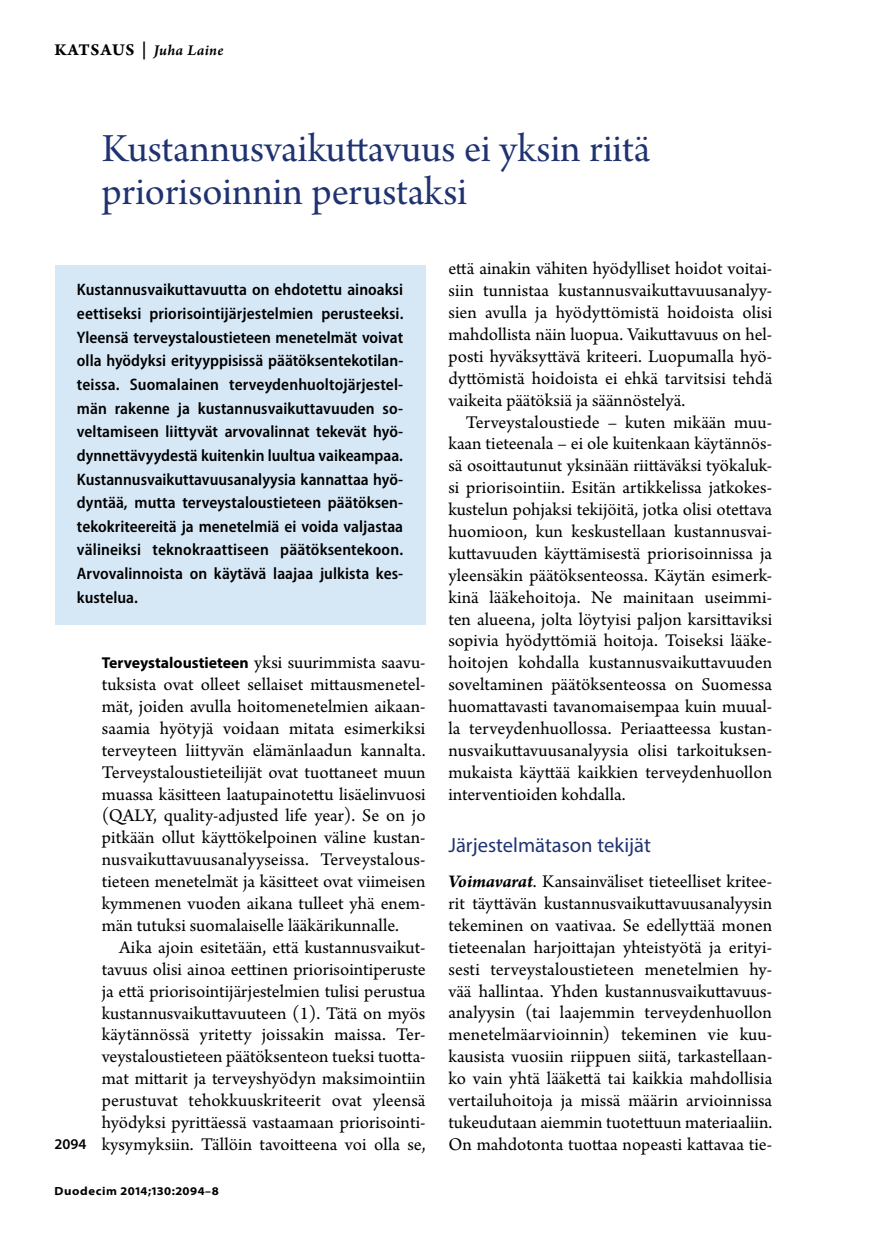
<style>
.page{position:relative;width:874px;height:1241px;background:#fff}
.page>*{position:absolute;margin:0;border:0;box-sizing:border-box;transform-origin:0 0}
.t1{font:42px/42px "Arno Pro Subhead";color:#203371}
.t2{font:20.65px "Myriad Pro";color:#203371}
.t3{font:18.9px/21.9px "Arno Pro";color:#000;text-align:justify}
.t4{font:600 semi-condensed 16.62px/23.6px "Myriad Pro";letter-spacing:.005em;color:#000;text-align:justify}
.t5{font:15.75px "Arno Pro Smbd Italic Sm Text";letter-spacing:.02em;color:#000}
.t6{font:600 14.88px "Myriad Pro";color:#000}
.t7{font:700 semi-expanded 11.9px "Myriad Pro";letter-spacing:.05em;color:#000}
.s1{font-family:"Arno Pro Bold Sm Text";font-size:17.5px}
.s2{font-family:"Myriad Pro";font-weight:700;font-size:15.75px}
.s3{font-weight:700;font-style:italic}
</style>
<div class="page">
<div style="left:55px;top:265px;width:370px;height:359px;background:#d6e8f6"></div>
<p class="t5" style="left:55px;top:41px;width:170px"><span class="s1">KATSAUS |</span> Juha Laine</p>
<h1 class="t1" style="left:102px;top:130px;width:549px">Kustannusvaikuttavuus ei yksin riitä priorisoinnin perustaksi</h1>
<p class="t4" style="left:77px;top:277px;width:328px">Kustannusvaikuttavuutta on ehdotettu ainoaksi eettiseksi priorisointijärjestelmien perusteeksi.<br>Yleensä terveystaloustieteen menetelmät voivat olla hyödyksi erityyppisissä päätöksentekotilan&shy;teissa. Suomalainen terveydenhuoltojärjestel&shy;män rakenne ja kustannusvaikuttavuuden so&shy;veltamiseen liittyvät arvovalinnat tekevät hyö&shy;dynnettävyydestä kuitenkin luultua vaikeampaa.<br>Kustannusvaikuttavuusanalyysia kannattaa hyö&shy;dyntää, mutta terveystaloustieteen päätöksen&shy;tekokriteereitä ja menetelmiä ei voida valjastaa välineiksi teknokraattiseen päätöksentekoon.<br>Arvovalinnoista on käytävä laajaa julkista kes&shy;kustelua.</p>
<p class="t3" style="left:102px;top:652px;width:325px"><span class="s2">Terveystaloustieteen</span> yksi suurimmista saavu&shy;tuksista ovat olleet sellaiset mittausmenetel&shy;mät, joiden avulla hoitomenetelmien aikaan&shy;saamia hyötyjä voidaan mitata esimerkiksi terveyteen liittyvän elämänlaadun kannalta.<br>Terveystaloustieteilijät ovat tuottaneet muun muassa käsitteen laatupainotettu lisäelinvuosi (QALY, quality-adjusted life year). Se on jo pitkään ollut käyttökelpoinen väline kustan&shy;nusvaikuttavuusanalyyseissa. Terveystalous&shy;tieteen menetelmät ja käsitteet ovat viimeisen kymmenen vuoden aikana tulleet yhä enem&shy;män tutuksi suomalaiselle lääkärikunnalle.</p>
<p class="t3" style="left:102px;top:937px;width:325px;text-indent:17px">Aika ajoin esitetään, että kustannusvaikut&shy;tavuus olisi ainoa eettinen priorisointiperuste ja että priorisointijärjestelmien tulisi perustua kustannusvaikuttavuuteen (1). Tätä on myös käytännössä yritetty joissakin maissa. Ter&shy;veystaloustieteen päätöksenteon tueksi tuotta&shy;mat mittarit ja terveyshyödyn maksimointiin perustuvat tehokkuuskriteerit ovat yleensä hyödyksi pyrittäessä vastaamaan priorisointi&shy;kysymyksiin. Tällöin tavoitteena voi olla se,</p>
<p class="t6" style="left:55px;top:1134px;width:33px">2094</p>
<p class="t7" style="left:55px;top:1182px;width:166px">Duodecim 2014;130:2094–8</p>
<p class="t3" style="left:448px;top:258px;width:325px">että ainakin vähiten hyödylliset hoidot voitai&shy;siin tunnistaa kustannusvaikuttavuusanalyy&shy;sien avulla ja hyödyttömistä hoidoista olisi mahdollista näin luopua. Vaikuttavuus on hel&shy;posti hyväksyttävä kriteeri. Luopumalla hyö&shy;dyttömistä hoidoista ei ehkä tarvitsisi tehdä vaikeita päätöksiä ja säännöstelyä.</p>
<p class="t3" style="left:448px;top:412px;width:325px;text-indent:17px">Terveystaloustiede – kuten mikään muu&shy;kaan tieteenala – ei ole kuitenkaan käytännös&shy;sä osoittautunut yksinään riittäväksi työkaluk&shy;si priorisointiin. Esitän artikkelissa jatkokes&shy;kustelun pohjaksi tekijöitä, jotka olisi otettava huomioon, kun keskustellaan kustannusvai&shy;kuttavuuden käyttämisestä priorisoinnissa ja yleensäkin päätöksenteossa. Käytän esimerk&shy;kinä lääkehoitoja. Ne mainitaan useimmi&shy;ten alueena, jolta löytyisi paljon karsittaviksi sopivia hyödyttömiä hoitoja. Toiseksi lääke&shy;hoitojen kohdalla kustannusvaikuttavuuden soveltaminen päätöksenteossa on Suomessa huomattavasti tavanomaisempaa kuin muual&shy;la terveydenhuollossa. Periaatteessa kustan&shy;nusvaikuttavuusanalyysia olisi tarkoituksen&shy;mukaista käyttää kaikkien terveydenhuollon interventioiden kohdalla.</p>
<p class="t2" style="left:448px;top:832px;width:204px">Järjestelmätason tekijät</p>
<p class="t3" style="left:448px;top:871px;width:325px"><span class="s3">Voimavarat</span>. Kansainväliset tieteelliset kritee&shy;rit täyttävän kustannusvaikuttavuusanalyysin tekeminen on vaativaa. Se edellyttää monen tieteenalan harjoittajan yhteistyötä ja erityi&shy;sesti terveystaloustieteen menetelmien hy&shy;vää hallintaa. Yhden kustannusvaikuttavuus&shy;analyysin (tai laajemmin terveydenhuollon menetelmäarvioinnin) tekeminen vie kuu&shy;kausista vuosiin riippuen siitä, tarkastellaan&shy;ko vain yhtä lääkettä tai kaikkia mahdollisia vertailuhoitoja ja missä määrin arvioinnissa tukeudutaan aiemmin tuotettuun materiaaliin.<br>On mahdotonta tuottaa nopeasti kattavaa tie-</p>
</div>
